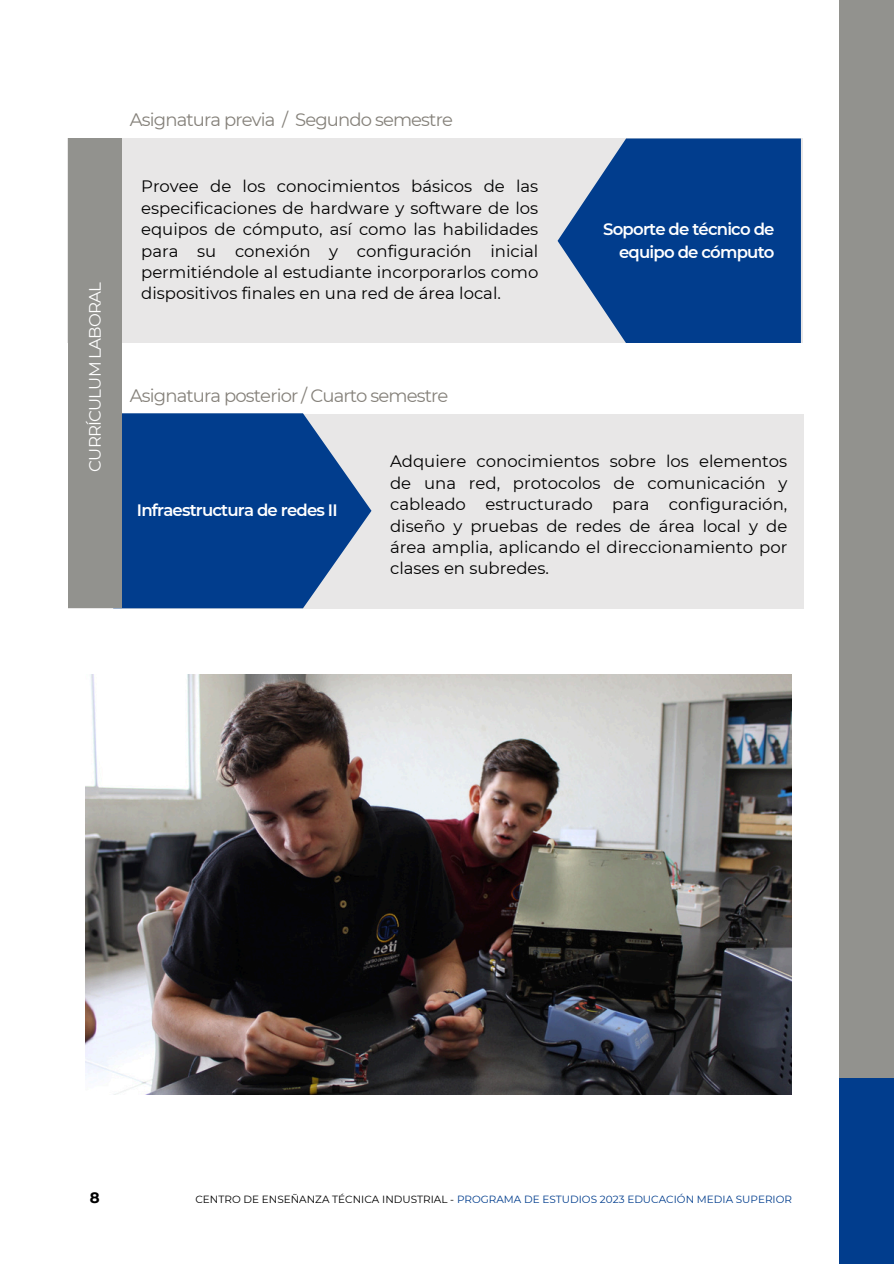
<style>
.page{position:relative;width:894px;height:1264px;background:#fff}
.page>*{position:absolute;margin:0;border:0;box-sizing:border-box;transform-origin:0 0}
.t1{font:18px "Montserrat";letter-spacing:-.05em;color:#85817a}
.t2{font:16.5px/21.3px "Montserrat";color:#000;text-align:justify}
.t3{font:600 16.5px/22.5px "Montserrat";letter-spacing:-.05em;color:#fff;text-align:right}
.t4{font:16.5px "Montserrat";letter-spacing:-.05em;color:#fff}
.t5{font:700 15px "Montserrat";color:#000}
.t6{font:10.5px "Montserrat";color:#013d8d}
.s1{color:#000}
</style>
<div class="page">
<div style="left:838px;top:0;width:55px;height:1082px;background:#92928e"></div>
<div style="left:838px;top:1078px;width:55px;height:185px;background:#013d8d"></div>
<div style="left:67px;top:138px;width:735px;height:205px;background:#e8e7e7"></div>
<div style="left:69px;top:414px;width:734px;height:194px;background:#e8e7e7"></div>
<svg style="left:122px;top:413px;width:249px;height:195px;background:#1f5399"></svg>
<div style="left:69px;top:138px;width:53px;height:470px;background:#92928e"></div>
<svg style="left:557px;top:138px;width:243px;height:205px;background:#23569a"></svg>
<img style="left:86px;top:675px;width:705px;height:419px">
<h3 class="t4" style="left:85px;top:472px;width:191px;rotate:-90deg">CURRÍCULUM LABORAL</h3>
<p class="t1" style="left:130px;top:108px;width:324px">Asignatura previa / Segundo semestre</p>
<h3 class="t2" style="left:141px;top:176px;width:398px">Provee de los conocimientos básicos de las especificaciones de hardware y software de los equipos de cómputo, así como las habilidades para su conexión y configuración inicial permitiéndole al estudiante incorporarlos como dispositivos finales en una red de área local.</h3>
<p class="t1" style="left:130px;top:385px;width:320px">Asignatura posterior / Cuarto semestre</p>
<h2 class="t3" style="left:603px;top:218px;width:173px">Soporte de técnico de equipo de cómputo</h2>
<p class="t3" style="left:137px;top:499px;width:202px">Infraestructura de redes II</p>
<h1 class="t2" style="left:390px;top:451px;width:398px">Adquiere conocimientos sobre los elementos de una red, protocolos de comunicación y cableado estructurado para configuración, diseño y pruebas de redes de área local y de área amplia, aplicando el direccionamiento por clases en subredes.</h1>
<h2 class="t5" style="left:90px;top:1187px;width:11px">8</h2>
<h3 class="t6" style="left:195px;top:1193px;width:598px"><span class="s1">CENTRO DE ENSEÑANZA TÉCNICA INDUSTRIAL -</span> PROGRAMA DE ESTUDIOS 2023 EDUCACIÓN MEDIA SUPERIOR</h3>
</div>
